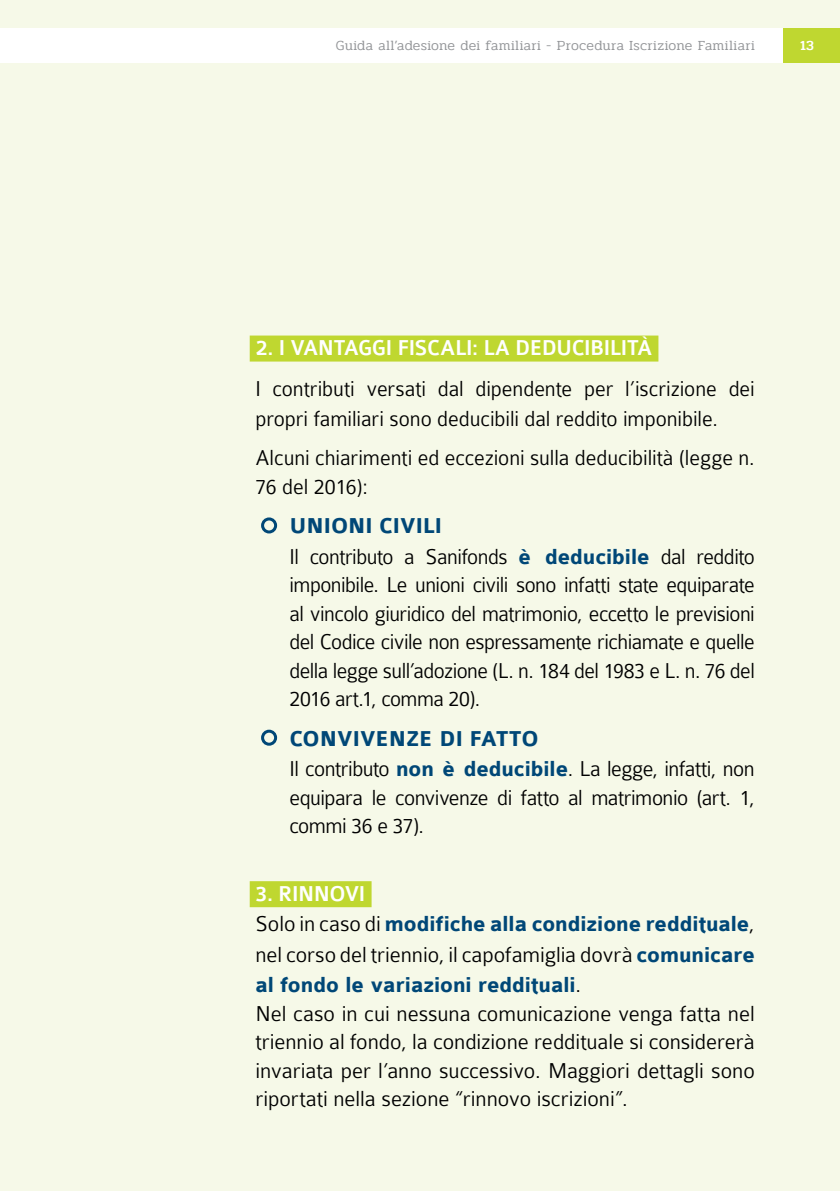
<style>
.page{position:relative;width:840px;height:1191px;background:#fff}
.page>*{position:absolute;margin:0;border:0;box-sizing:border-box;transform-origin:0 0}
.t1{font:300 23px/29.2px "Colaborate";letter-spacing:-.01em;color:#000}
.t2{font:300 23px/28.8px "Colaborate";letter-spacing:-.01em;color:#000;scale:.96 1}
.t3{font:500 23px "Colaborate";letter-spacing:-.02em;color:#fff}
.t4{font:300 14px "Pridi";letter-spacing:.02em;color:#939598}
.t5{font:500 14px "Pridi";color:#fff}
.s1{font-weight:700;color:#004777}
.s2{font-weight:500;color:#fff}
</style>
<div class="page">
<div style="left:0;top:0;width:839px;height:1191px;background:#f6f9e8"></div>
<div style="left:0;top:28px;width:782px;height:34px;background:#fff"></div>
<div style="left:782px;top:28px;width:57px;height:34px;background:#bfd730"></div>
<div style="left:249px;top:335px;width:409px;height:26px;background:#bfd730"></div>
<div style="left:249px;top:881px;width:122px;height:26px;background:#bfd730"></div>
<div style="left:261px;top:517px;width:16px;height:16px;border:3px solid #004777;border-radius:50%"></div>
<div style="left:261px;top:729px;width:16px;height:16px;border:3px solid #004777;border-radius:50%"></div>
<p class="t4" style="left:336px;top:36px;width:420px">Guida all’adesione dei familiari - Procedura Iscrizione Familiari</p>
<p class="t5" style="left:799px;top:35px;width:15px">13</p>
<p class="t3" style="left:255px;top:336px;width:398px">2. I VANTAGGI FISCALI: LA DEDUCIBILITÀ</p>
<p class="t1" style="left:255px;top:374px;width:500px">I contributi versati dal dipendente per l’iscrizione dei propri familiari sono deducibili dal reddito imponibile.</p>
<p class="t1" style="left:255px;top:444px;width:500px;line-height:28.4px">Alcuni chiarimenti ed eccezioni sulla deducibilità (legge n.<br>76 del 2016):</p>
<p class="t2" style="left:289px;top:512px;width:486px"><span class="s1">UNIONI CIVILI<br></span>Il contributo a Sanifonds <span class="s1">è deducibile</span> dal reddito imponibile. Le unioni civili sono infatti state equiparate al vincolo giuridico del matrimonio, eccetto le previsioni del Codice civile non espressamente richiamate e quelle della legge sull’adozione (L. n. 184 del 1983 e L. n. 76 del 2016 art.1, comma 20).</p>
<p class="t1" style="left:289px;top:724px;width:466px"><span class="s1">CONVIVENZE DI FATTO<br></span>Il contributo <span class="s1">non è deducibile</span>. La legge, infatti, non equipara le convivenze di fatto al matrimonio (art. 1, commi 36 e 37).</p>
<p class="t1" style="left:255px;top:879px;width:500px"><span class="s2">3. RINNOVI<br></span>Solo in caso di <span class="s1">modifiche alla condizione reddituale</span>, nel corso del triennio, il capofamiglia dovrà <span class="s1">comunicare al fondo le variazioni reddituali</span>.<br>Nel caso in cui nessuna comunicazione venga fatta nel triennio al fondo, la condizione reddituale si considererà invariata per l’anno successivo. Maggiori dettagli sono riportati nella sezione “rinnovo iscrizioni”.</p>
</div>
